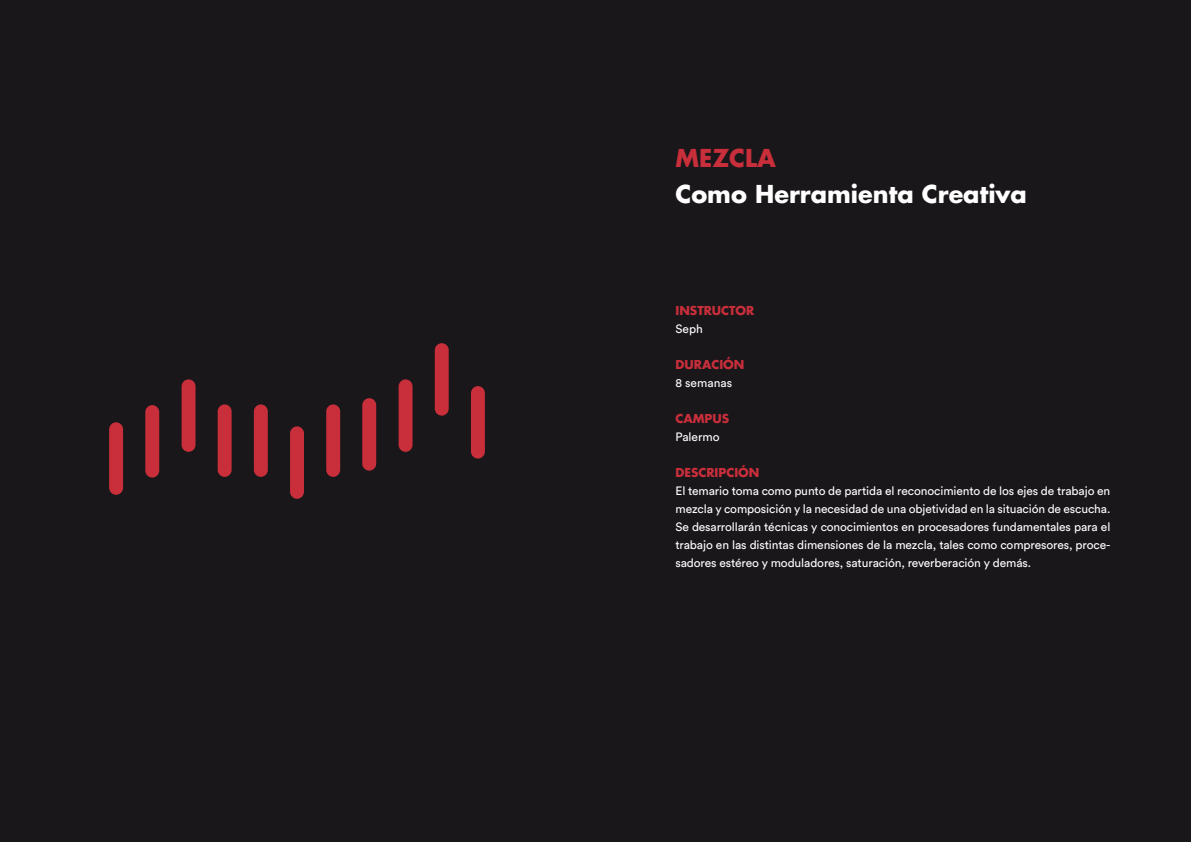
<style>
.page{position:relative;width:1191px;height:842px;background:#1a171a}
.page>*{position:absolute;margin:0;border:0;box-sizing:border-box;transform-origin:0 0}
.t1{font:700 24px "Futura Std";color:#fff}
.t2{font:700 24px "Futura Std";color:#c92e3b}
.t3{font:12px/18px "Circular Std";letter-spacing:-.01em;color:#fff;text-align:justify}
.t4{font:700 12px "Futura Std";color:#c92e3b}
</style>
<div class="page">
<div style="left:109px;top:422px;width:14px;height:73px;background:#c92e3b;border-radius:7px"></div>
<div style="left:145px;top:405px;width:14px;height:73px;background:#c92e3b;border-radius:7px"></div>
<div style="left:182px;top:379px;width:13px;height:73px;background:#c92e3b;border-radius:7px"></div>
<div style="left:218px;top:404px;width:14px;height:73px;background:#c92e3b;border-radius:7px"></div>
<div style="left:254px;top:404px;width:14px;height:73px;background:#c92e3b;border-radius:7px"></div>
<div style="left:290px;top:426px;width:14px;height:73px;background:#c92e3b;border-radius:7px"></div>
<div style="left:326px;top:404px;width:14px;height:73px;background:#c92e3b;border-radius:7px"></div>
<div style="left:362px;top:398px;width:14px;height:73px;background:#c92e3b;border-radius:7px"></div>
<div style="left:398px;top:379px;width:14px;height:73px;background:#c92e3b;border-radius:7px"></div>
<div style="left:435px;top:343px;width:14px;height:73px;background:#c92e3b;border-radius:7px"></div>
<div style="left:471px;top:386px;width:14px;height:73px;background:#c92e3b;border-radius:7px"></div>
<h1 class="t2" style="left:675px;top:142px;width:102px">MEZCLA</h1>
<h1 class="t1" style="left:675px;top:178px;width:353px">Como Herramienta Creativa</h1>
<p class="t4" style="left:675px;top:302px;width:80px">INSTRUCTOR</p>
<p class="t3" style="left:675px;top:320px;width:29px">Seph</p>
<p class="t4" style="left:675px;top:356px;width:70px">DURACIÓN</p>
<p class="t3" style="left:675px;top:374px;width:58px">8 semanas</p>
<p class="t4" style="left:675px;top:410px;width:55px">CAMPUS</p>
<p class="t3" style="left:675px;top:428px;width:46px">Palermo</p>
<p class="t4" style="left:675px;top:464px;width:85px">DESCRIPCIÓN</p>
<p class="t3" style="left:675px;top:482px;width:436px">El temario toma como punto de partida el reconocimiento de los ejes de trabajo en mezcla y composición y la necesidad de una objetividad en la situación de escucha.<br>Se desarrollarán técnicas y conocimientos en procesadores fundamentales para el trabajo en las distintas dimensiones de la mezcla, tales como compresores, proce&shy;sadores estéreo y moduladores, saturación, reverberación y demás.</p>
</div>
